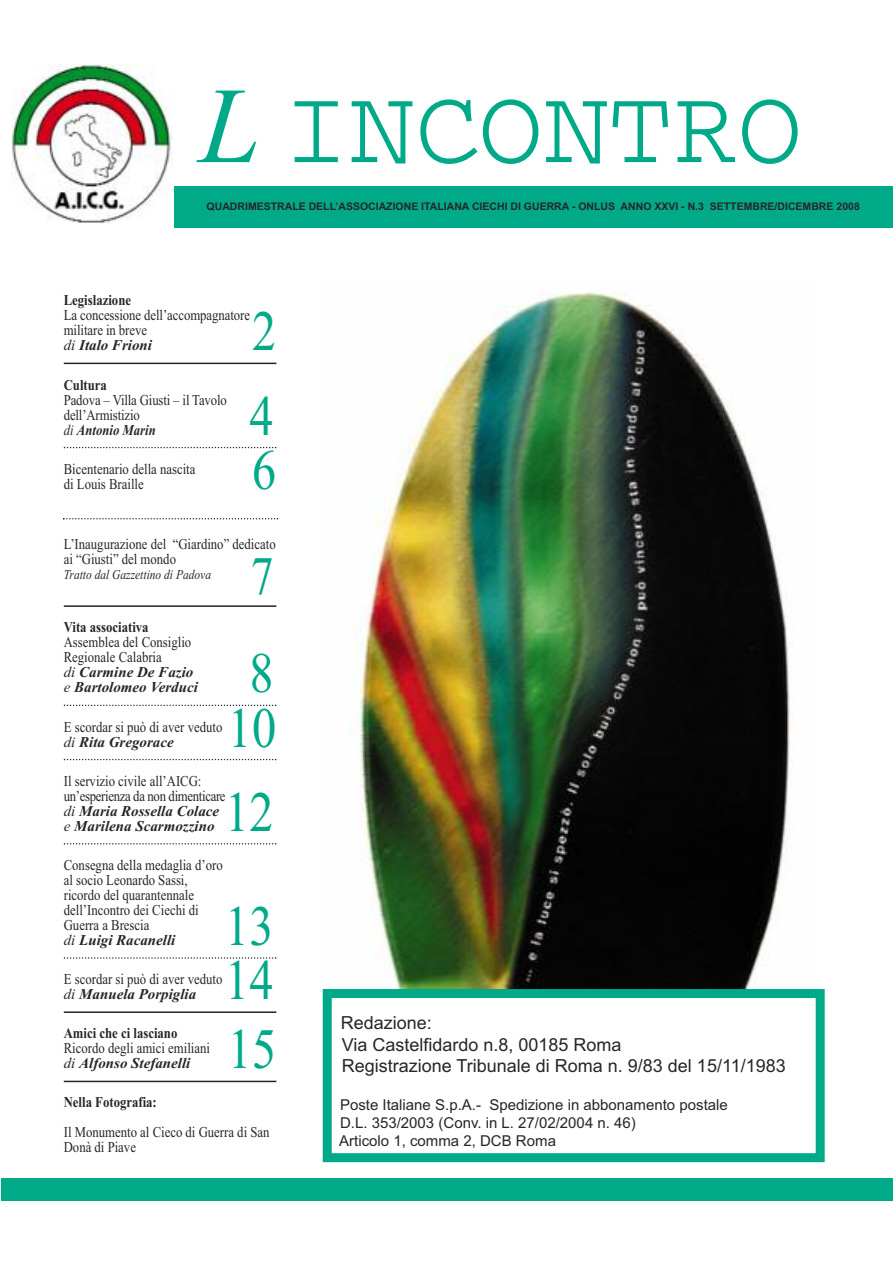
<style>
.page{position:relative;width:893px;height:1263px;background:#fff}
.page>*{position:absolute;margin:0;border:0;box-sizing:border-box;transform-origin:0 0}
.t1{font:108px "Courier";color:#00a988}
.t2{font:57px "Times New Roman";color:#00a988;scale:.85 1}
.t3{font:54px "Times New Roman";color:#00a988;scale:.85 1}
.t4{font:18px/21.6px "Arial";color:#272627}
.t5{font:15px/15px "Times New Roman";color:#272627;scale:.85 1}
.t6{font:15px/18px "Arial";color:#272627}
.t7{font:15px/15px "Times New Roman";letter-spacing:-.025em;color:#272627;scale:.85 1}
.t8{font:700 15px "Times New Roman";color:#272627;scale:.85 1}
.t9{font:italic 13.5px "Times New Roman";color:#272627;scale:.85 1}
.t10{font:700 10.5px "Arial";color:#272627}
.s1{font-family:"Times New Roman";font-style:italic}
.s2{font-style:italic}
.s3{font-weight:700;font-style:italic}
</style>
<div class="page">
<img style="left:359px;top:292px;width:431px;height:697px">
<div style="left:174px;top:187px;width:719px;height:41px;background:#00a988"></div>
<img style="left:11px;top:65px;width:162px;height:158px">
<hr style="left:64px;top:363px;width:212px;height:1px;background:#272627">
<svg style="left:64px;top:447px;width:212px;height:1px"></svg>
<hr style="left:64px;top:605px;width:212px;height:2px;background:#272627">
<svg style="left:64px;top:705px;width:212px;height:1px"></svg>
<svg style="left:64px;top:759px;width:212px;height:1px"></svg>
<svg style="left:64px;top:843px;width:212px;height:1px"></svg>
<svg style="left:64px;top:957px;width:212px;height:2px"></svg>
<hr style="left:64px;top:1011px;width:212px;height:2px;background:#272627">
<hr style="left:64px;top:1081px;width:212px;height:1px;background:#272627">
<svg style="left:63px;top:518px;width:215px;height:1px"></svg>
<div style="left:1px;top:1178px;width:892px;height:22px;background:#00a988"></div>
<div style="left:323px;top:989px;width:502px;height:173px;border:9px solid #00a988"></div>
<h1 class="t1" style="left:200px;top:94px;width:604px"><span class="s1">L</span> INCONTRO</h1>
<p class="t10" style="left:207px;top:200px;width:655px">QUADRIMESTRALE DELL’ASSOCIAZIONE ITALIANA CIECHI DI GUERRA - ONLUS ANNO XXVI - N.3 SETTEMBRE/DICEMBRE 2008</p>
<p class="t8" style="left:64px;top:291px;width:81px">Legislazione</p>
<p class="t5" style="left:64px;top:308px;width:221px">La concessione dell’accompagnatore militare in breve<br><span class="s2">di</span> <span class="s3">Italo Frioni</span></p>
<h2 class="t2" style="left:252px;top:297px;width:30px">2</h2>
<p class="t8" style="left:64px;top:376px;width:52px">Cultura</p>
<p class="t5" style="left:64px;top:392px;width:193px">Padova – Villa Giusti – il Tavolo dell’Armistizio<br><span class="s2">di</span> <span class="s3">Antonio Marin</span></p>
<h2 class="t2" style="left:249px;top:381px;width:30px">4</h2>
<p class="t5" style="left:64px;top:461px;width:156px">Bicentenario della nascita di Louis Braille</p>
<h2 class="t2" style="left:252px;top:436px;width:30px">6</h2>
<p class="t5" style="left:64px;top:536px;width:251px">L’Inaugurazione del “Giardino” dedicato ai “Giusti” del mondo</p>
<p class="t9" style="left:64px;top:566px;width:175px">Tratto dal Gazzettino di Padova</p>
<h3 class="t3" style="left:251px;top:543px;width:29px">7</h3>
<p class="t8" style="left:64px;top:618px;width:101px">Vita associativa</p>
<p class="t5" style="left:64px;top:635px;width:159px">Assemblea del Consiglio<br>Regionale Calabria<br><span class="s2">di</span> <span class="s3">Carmine De Fazio </span><span class="s2">e</span> <span class="s3">Bartolomeo Verduci</span></p>
<h2 class="t2" style="left:249px;top:639px;width:30px">8</h2>
<p class="t5" style="left:64px;top:719px;width:188px">E scordar si può di aver veduto <span class="s2">di</span> <span class="s3">Rita Gregorace</span></p>
<h2 class="t2" style="left:228px;top:693px;width:58px">10</h2>
<p class="t7" style="left:64px;top:773px;width:192px">Il servizio civile all’AICG: un’esperienza da non dimenticare <span class="s2">di</span> <span class="s3">Maria Rossella Colace </span><span class="s2">e</span> <span class="s3">Marilena Scarmozzino</span></p>
<h2 class="t2" style="left:225px;top:778px;width:58px">12</h2>
<p class="t5" style="left:64px;top:857px;width:189px">Consegna della medaglia d’oro al socio Leonardo Sassi, ricordo del quarantennale dell’Incontro dei Ciechi di<br>Guerra a Brescia<br><span class="s2">di</span> <span class="s3">Luigi Racanelli</span></p>
<p class="t5" style="left:64px;top:971px;width:188px">E scordar si può di aver veduto <span class="s2">di</span> <span class="s3">Manuela Porpiglia</span></p>
<h2 class="t2" style="left:225px;top:892px;width:58px">13</h2>
<h2 class="t2" style="left:225px;top:946px;width:58px">14</h2>
<p class="t8" style="left:64px;top:1024px;width:135px">Amici che ci lasciano</p>
<p class="t5" style="left:64px;top:1041px;width:174px">Ricordo degli amici emiliani <span class="s2">di</span> <span class="s3">Alfonso Stefanelli</span></p>
<h2 class="t2" style="left:228px;top:1015px;width:58px">15</h2>
<p class="t8" style="left:64px;top:1093px;width:111px">Nella Fotografia:</p>
<p class="t5" style="left:64px;top:1125px;width:244px">Il Monumento al Cieco di Guerra di San<br>Donà di Piave</p>
<p class="t4" style="left:341px;top:1012px;width:446px">Redazione:<br>Via Castelfidardo n.8, 00185 Roma<br>Registrazione Tribunale di Roma n. 9/83 del 15/11/1983</p>
<p class="t6" style="left:339px;top:1095px;width:390px">Poste Italiane S.p.A.- Spedizione in abbonamento postale<br>D.L. 353/2003 (Conv. in L. 27/02/2004 n. 46)<br>Articolo 1, comma 2, DCB Roma</p>
</div>
